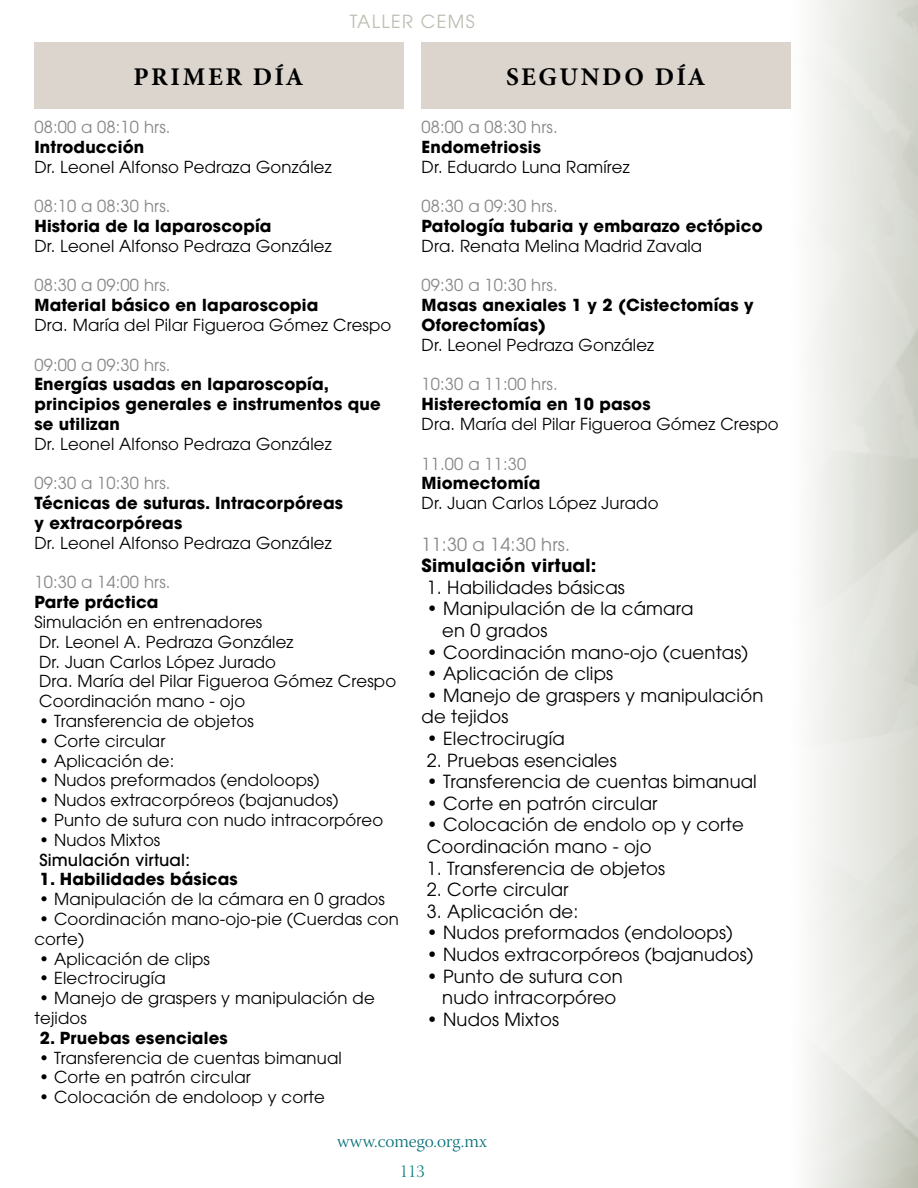
<style>
.page{position:relative;width:918px;height:1188px;background:#fff}
.page>*{position:absolute;margin:0;border:0;box-sizing:border-box;transform-origin:0 0}
.t1{font:700 25.5px "Minion Pro";letter-spacing:.1em;color:#000}
.t2{font:18px/21.6px "ITC Avant Garde Pro";letter-spacing:.01em;color:#000}
.t3{font:700 18px "ITC Avant Garde Pro";letter-spacing:.01em;color:#000}
.t4{font:18px "Warnock Pro Light Subh";color:#077078}
.t5{font:18px "ITC Avant Garde Pro";letter-spacing:.01em;color:#878787}
.t6{font:18px "ITC Avant Garde Pro";letter-spacing:.075em;color:#babfb1}
.t7{font:18px "Warnock Pro Light Disp";color:#087b7a}
.t8{font:16.5px/19.8px "ITC Avant Garde Pro";letter-spacing:.01em;color:#000}
.t9{font:700 16.5px/19.8px "ITC Avant Garde Pro";letter-spacing:.01em;color:#000}
.t10{font:16.5px "ITC Avant Garde Pro";letter-spacing:.01em;color:#878787}
.t11{font:500 16.5px "ITC Avant Garde Pro";letter-spacing:.01em;color:#000}
</style>
<div class="page">
<div style="left:34px;top:43px;width:369px;height:66px;background:#dbd5ce"></div>
<div style="left:421px;top:43px;width:369px;height:66px;background:#dbd5ce"></div>
<p class="t6" style="left:350px;top:10px;width:127px">TALLER CEMS</p>
<h1 class="t1" style="left:134px;top:59px;width:172px">PRIMER DÍA</h1>
<h1 class="t1" style="left:506px;top:59px;width:201px">SEGUNDO DÍA</h1>
<p class="t10" style="left:34px;top:117px;width:138px">08:00 a 08:10 hrs.</p>
<p class="t9" style="left:34px;top:137px;width:111px">Introducción</p>
<p class="t8" style="left:34px;top:156px;width:299px">Dr. Leonel Alfonso Pedraza González</p>
<p class="t10" style="left:34px;top:196px;width:138px">08:10 a 08:30 hrs.</p>
<p class="t9" style="left:34px;top:216px;width:239px">Historia de la laparoscopía</p>
<p class="t8" style="left:34px;top:236px;width:299px">Dr. Leonel Alfonso Pedraza González</p>
<p class="t10" style="left:34px;top:275px;width:138px">08:30 a 09:00 hrs.</p>
<p class="t9" style="left:34px;top:295px;width:285px">Material básico en laparoscopia</p>
<p class="t8" style="left:34px;top:315px;width:359px">Dra. María del Pilar Figueroa Gómez Crespo</p>
<p class="t10" style="left:34px;top:354px;width:138px">09:00 a 09:30 hrs.</p>
<p class="t9" style="left:34px;top:374px;width:348px">Energías usadas en laparoscopía, principios generales e instrumentos que se utilizan</p>
<p class="t8" style="left:34px;top:434px;width:299px">Dr. Leonel Alfonso Pedraza González</p>
<p class="t10" style="left:34px;top:473px;width:138px">09:30 a 10:30 hrs.</p>
<p class="t9" style="left:34px;top:493px;width:310px">Técnicas de suturas. Intracorpóreas y extracorpóreas</p>
<p class="t8" style="left:34px;top:533px;width:299px">Dr. Leonel Alfonso Pedraza González</p>
<p class="t10" style="left:34px;top:572px;width:138px">10:30 a 14:00 hrs.</p>
<p class="t9" style="left:34px;top:592px;width:126px">Parte práctica</p>
<p class="t8" style="left:34px;top:612px;width:363px">Simulación en entrenadores<br>Dr. Leonel A. Pedraza González<br>Dr. Juan Carlos López Jurado<br>Dra. María del Pilar Figueroa Gómez Crespo<br>Coordinación mano - ojo</p>
<p class="t8" style="left:39px;top:711px;width:216px">• Transferencia de objetos</p>
<p class="t8" style="left:39px;top:731px;width:128px">• Corte circular</p>
<p class="t8" style="left:39px;top:750px;width:137px">• Aplicación de:</p>
<p class="t8" style="left:39px;top:770px;width:282px">• Nudos preformados (endoloops)</p>
<p class="t8" style="left:39px;top:790px;width:301px">• Nudos extracorpóreos (bajanudos)</p>
<p class="t8" style="left:39px;top:810px;width:346px">• Punto de sutura con nudo intracorpóreo</p>
<p class="t8" style="left:39px;top:830px;width:123px">• Nudos Mixtos</p>
<p class="t11" style="left:39px;top:849px;width:152px">Simulación virtual:</p>
<p class="t9" style="left:40px;top:869px;width:200px">1. Habilidades básicas</p>
<p class="t8" style="left:39px;top:889px;width:347px">• Manipulación de la cámara en 0 grados</p>
<p class="t8" style="left:34px;top:909px;width:366px">• Coordinación mano-ojo-pie (Cuerdas con corte)</p>
<p class="t8" style="left:39px;top:948px;width:172px">• Aplicación de clips</p>
<p class="t8" style="left:39px;top:968px;width:128px">• Electrocirugía</p>
<p class="t8" style="left:34px;top:988px;width:342px">• Manejo de graspers y manipulación de tejidos</p>
<p class="t9" style="left:40px;top:1028px;width:190px">2. Pruebas esenciales</p>
<p class="t8" style="left:39px;top:1047px;width:304px">• Transferencia de cuentas bimanual</p>
<p class="t8" style="left:39px;top:1067px;width:213px">• Corte en patrón circular</p>
<p class="t8" style="left:39px;top:1087px;width:287px">• Colocación de endoloop y corte</p>
<p class="t10" style="left:422px;top:117px;width:138px">08:00 a 08:30 hrs.</p>
<p class="t9" style="left:422px;top:137px;width:121px">Endometriosis</p>
<p class="t8" style="left:422px;top:156px;width:210px">Dr. Eduardo Luna Ramírez</p>
<p class="t10" style="left:422px;top:196px;width:138px">08:30 a 09:30 hrs.</p>
<p class="t9" style="left:422px;top:216px;width:343px">Patología tubaria y embarazo ectópico</p>
<p class="t8" style="left:422px;top:236px;width:282px">Dra. Renata Melina Madrid Zavala</p>
<p class="t10" style="left:422px;top:275px;width:138px">09:30 a 10:30 hrs.</p>
<p class="t9" style="left:422px;top:295px;width:333px">Masas anexiales 1 y 2 (Cistectomías y<br>Oforectomías)</p>
<p class="t8" style="left:422px;top:335px;width:234px">Dr. Leonel Pedraza González</p>
<p class="t10" style="left:422px;top:374px;width:138px">10:30 a 11:00 hrs.</p>
<p class="t9" style="left:422px;top:394px;width:231px">Histerectomía en 10 pasos</p>
<p class="t8" style="left:422px;top:414px;width:359px">Dra. María del Pilar Figueroa Gómez Crespo</p>
<p class="t10" style="left:422px;top:453px;width:106px">11.00 a 11:30</p>
<p class="t9" style="left:422px;top:473px;width:120px">Miomectomía</p>
<p class="t8" style="left:422px;top:493px;width:238px">Dr. Juan Carlos López Jurado</p>
<p class="t5" style="left:422px;top:533px;width:150px">11:30 a 14:30 hrs.</p>
<p class="t3" style="left:422px;top:553px;width:176px">Simulación virtual:</p>
<p class="t2" style="left:427px;top:576px;width:200px">1. Habilidades básicas</p>
<p class="t2" style="left:442px;top:598px;width:253px;text-indent:-15px">• Manipulación de la cámara en 0 grados</p>
<p class="t2" style="left:427px;top:641px;width:323px">• Coordinación mano-ojo (cuentas)</p>
<p class="t2" style="left:427px;top:663px;width:188px">• Aplicación de clips</p>
<p class="t2" style="left:422px;top:684px;width:343px">• Manejo de graspers y manipulación de tejidos</p>
<p class="t2" style="left:427px;top:727px;width:139px">• Electrocirugía</p>
<p class="t2" style="left:427px;top:749px;width:191px">2. Pruebas esenciales</p>
<p class="t2" style="left:427px;top:771px;width:332px">• Transferencia de cuentas bimanual</p>
<p class="t2" style="left:427px;top:792px;width:232px">• Corte en patrón circular</p>
<p class="t2" style="left:427px;top:814px;width:318px">• Colocación de endolo op y corte<br>Coordinación mano - ojo</p>
<p class="t2" style="left:427px;top:857px;width:240px">1. Transferencia de objetos</p>
<p class="t2" style="left:427px;top:879px;width:143px">2. Corte circular</p>
<p class="t2" style="left:427px;top:900px;width:153px">3. Aplicación de:</p>
<p class="t2" style="left:427px;top:922px;width:308px">• Nudos preformados (endoloops)</p>
<p class="t2" style="left:427px;top:943px;width:328px">• Nudos extracorpóreos (bajanudos)</p>
<p class="t2" style="left:427px;top:965px;width:197px;text-align:center">• Punto de sutura con nudo intracorpóreo</p>
<p class="t2" style="left:427px;top:1008px;width:134px">• Nudos Mixtos</p>
<p class="t4" style="left:337px;top:1132px;width:152px">www.comego.org.mx</p>
<p class="t7" style="left:400px;top:1161px;width:27px">113</p>
</div>
